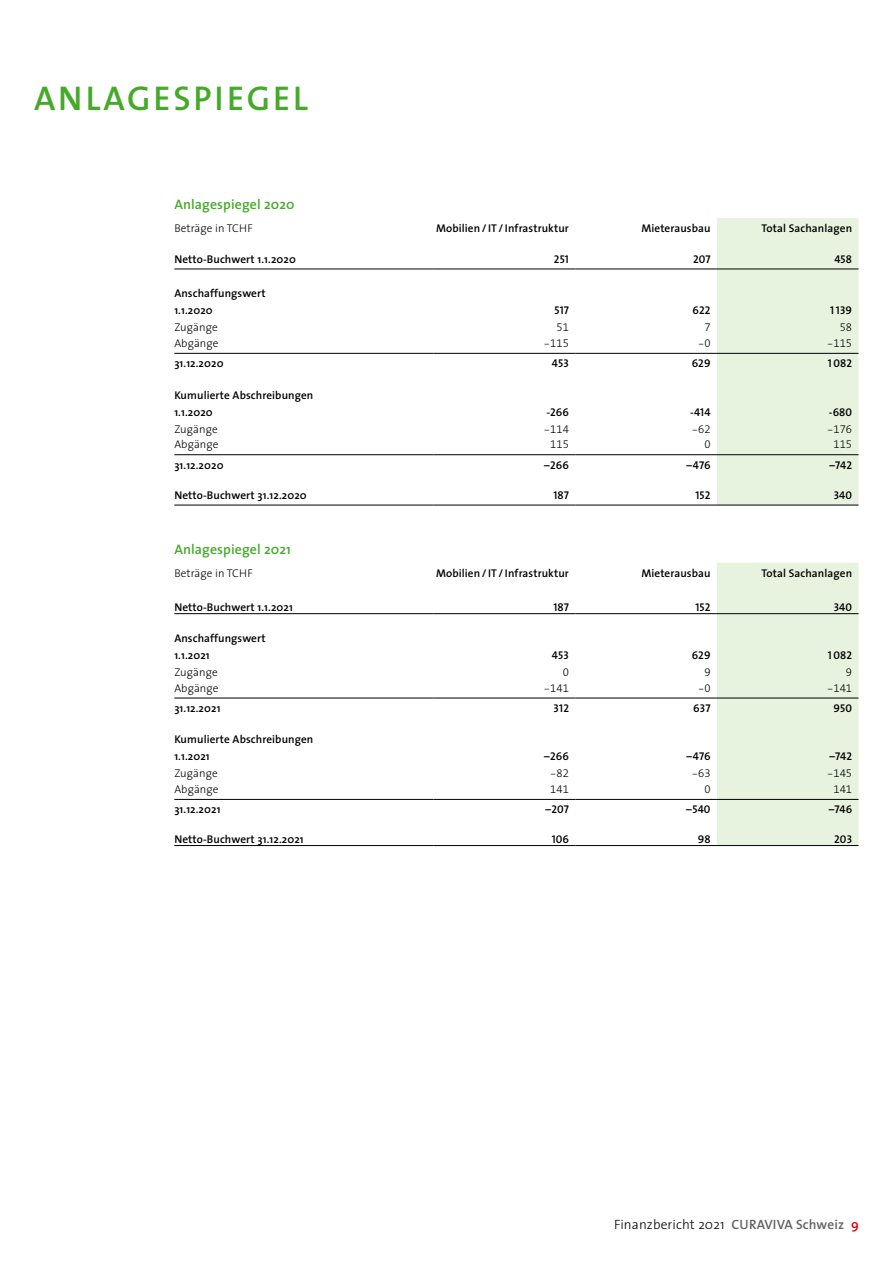
<style>
.page{position:relative;width:893px;height:1263px;background:#fff}
.page>*{position:absolute;margin:0;border:0;box-sizing:border-box;transform-origin:0 0}
.t1{font:600 34.5px "The Sans";letter-spacing:.08em;color:#45aa29}
.t2{font:600 13.8px "The Sans";letter-spacing:.01em;color:#45aa29}
.t3{font:300 13.5px "The Sans";letter-spacing:.01em;color:#000}
.t4{font:600 11.25px/17px "The Sans";letter-spacing:.01em;color:#000}
.t5{font:11.25px "The Sans Semi Bold Caps";letter-spacing:.01em;color:#000}
.t6{font:300 11.25px "The Sans";letter-spacing:.01em;color:#000}
.t7{font:11.25px "The Sans Light Expert";letter-spacing:.01em;color:#000}
.s1{font-weight:600;color:#626463}
.s2{font-weight:600;color:#e7000e}
</style>
<div class="page">
<svg style="left:174px;top:268px;width:543px;height:531px"></svg>
<svg style="left:717px;top:218px;width:141px;height:627px;background:#e9f3e1"></svg>
<svg style="left:174px;top:506px;width:543px;height:57px"></svg>
<hr style="left:174px;top:269px;width:260px;height:1px;background:#000">
<hr style="left:434px;top:269px;width:141px;height:1px;background:#000">
<hr style="left:575px;top:269px;width:142px;height:1px;background:#000">
<hr style="left:717px;top:269px;width:141px;height:1px;background:#000">
<hr style="left:174px;top:505px;width:260px;height:1px;background:#000">
<hr style="left:434px;top:505px;width:141px;height:1px;background:#000">
<hr style="left:575px;top:505px;width:142px;height:1px;background:#000">
<hr style="left:717px;top:505px;width:141px;height:1px;background:#000">
<hr style="left:174px;top:613px;width:260px;height:1px;background:#000">
<hr style="left:434px;top:613px;width:141px;height:1px;background:#000">
<hr style="left:575px;top:613px;width:142px;height:1px;background:#000">
<hr style="left:717px;top:613px;width:141px;height:1px;background:#000">
<hr style="left:174px;top:845px;width:260px;height:1px;background:#000">
<hr style="left:434px;top:845px;width:141px;height:1px;background:#000">
<hr style="left:575px;top:845px;width:142px;height:1px;background:#000">
<hr style="left:717px;top:845px;width:141px;height:1px;background:#000">
<hr style="left:174px;top:353px;width:260px;height:1px;background:#000">
<hr style="left:434px;top:353px;width:141px;height:1px;background:#000">
<hr style="left:575px;top:353px;width:142px;height:1px;background:#000">
<hr style="left:717px;top:353px;width:141px;height:1px;background:#000">
<hr style="left:174px;top:454px;width:260px;height:1px;background:#000">
<hr style="left:434px;top:454px;width:141px;height:1px;background:#000">
<hr style="left:575px;top:454px;width:142px;height:1px;background:#000">
<hr style="left:717px;top:454px;width:141px;height:1px;background:#000">
<hr style="left:174px;top:799px;width:260px;height:1px;background:#000">
<hr style="left:434px;top:799px;width:141px;height:1px;background:#000">
<hr style="left:575px;top:799px;width:142px;height:1px;background:#000">
<hr style="left:717px;top:799px;width:141px;height:1px;background:#000">
<hr style="left:174px;top:698px;width:260px;height:1px;background:#000">
<hr style="left:434px;top:698px;width:141px;height:1px;background:#000">
<hr style="left:575px;top:698px;width:142px;height:1px;background:#000">
<hr style="left:717px;top:698px;width:141px;height:1px;background:#000">
<h1 class="t1" style="left:34px;top:70px;width:275px">ANLAGESPIEGEL</h1>
<p class="t2" style="left:174px;top:193px;width:122px">Anlagespiegel 2020</p>
<p class="t6" style="left:174px;top:219px;width:80px">Beträge in TCHF</p>
<p class="t4" style="left:436px;top:219px;width:134px">Mobilien/ IT / Infrastruktur</p>
<p class="t4" style="left:641px;top:219px;width:71px">Mieterausbau</p>
<p class="t4" style="left:762px;top:219px;width:92px">Total Sachanlagen</p>
<p class="t4" style="left:174px;top:250px;width:123px">Netto-Buchwert 1.1.2020</p>
<p class="t5" style="left:554px;top:249px;width:17px">251</p>
<p class="t5" style="left:693px;top:249px;width:19px">207</p>
<p class="t5" style="left:834px;top:249px;width:19px">458</p>
<p class="t4" style="left:174px;top:285px;width:93px">Anschaffungswert<br>1.1.2020</p>
<p class="t5" style="left:554px;top:301px;width:16px">517</p>
<p class="t5" style="left:693px;top:301px;width:19px">622</p>
<p class="t5" style="left:830px;top:301px;width:23px">1 139</p>
<p class="t6" style="left:174px;top:318px;width:45px">Zugänge</p>
<p class="t7" style="left:556px;top:318px;width:14px">51</p>
<p class="t7" style="left:704px;top:318px;width:8px">7</p>
<p class="t7" style="left:840px;top:318px;width:14px">58</p>
<p class="t6" style="left:174px;top:334px;width:46px">Abgänge</p>
<p class="t7" style="left:544px;top:334px;width:27px">-115</p>
<p class="t7" style="left:698px;top:334px;width:14px">-0</p>
<p class="t7" style="left:827px;top:334px;width:27px">-115</p>
<p class="t4" style="left:174px;top:355px;width:51px">31.12.2020</p>
<p class="t5" style="left:552px;top:354px;width:19px">453</p>
<p class="t5" style="left:692px;top:354px;width:20px">629</p>
<p class="t5" style="left:828px;top:354px;width:26px">1 082</p>
<p class="t4" style="left:174px;top:386px;width:141px">Kumulierte Abschreibungen<br>1.1.2020</p>
<p class="t5" style="left:546px;top:402px;width:24px">-266</p>
<p class="t5" style="left:690px;top:402px;width:22px">-414</p>
<p class="t5" style="left:829px;top:402px;width:25px">-680</p>
<p class="t6" style="left:174px;top:419px;width:45px">Zugänge</p>
<p class="t7" style="left:544px;top:419px;width:27px">-114</p>
<p class="t7" style="left:692px;top:419px;width:20px">-62</p>
<p class="t7" style="left:827px;top:419px;width:27px">-176</p>
<p class="t6" style="left:174px;top:435px;width:46px">Abgänge</p>
<p class="t7" style="left:550px;top:435px;width:20px">115</p>
<p class="t7" style="left:704px;top:435px;width:8px">0</p>
<p class="t7" style="left:833px;top:435px;width:20px">115</p>
<p class="t4" style="left:174px;top:456px;width:51px">31.12.2020</p>
<p class="t5" style="left:544px;top:455px;width:26px">–266</p>
<p class="t5" style="left:686px;top:455px;width:26px">–476</p>
<p class="t5" style="left:829px;top:455px;width:24px">–742</p>
<p class="t4" style="left:174px;top:486px;width:134px">Netto-Buchwert 31.12.2020</p>
<p class="t5" style="left:553px;top:485px;width:17px">187</p>
<p class="t5" style="left:695px;top:485px;width:17px">152</p>
<p class="t5" style="left:834px;top:485px;width:20px">340</p>
<p class="t2" style="left:174px;top:538px;width:118px">Anlagespiegel 2021</p>
<p class="t6" style="left:174px;top:564px;width:80px">Beträge in TCHF</p>
<p class="t4" style="left:436px;top:564px;width:134px">Mobilien/ IT / Infrastruktur</p>
<p class="t4" style="left:641px;top:564px;width:71px">Mieterausbau</p>
<p class="t4" style="left:762px;top:564px;width:92px">Total Sachanlagen</p>
<p class="t4" style="left:174px;top:598px;width:120px">Netto-Buchwert 1.1.2021</p>
<p class="t5" style="left:553px;top:597px;width:17px">187</p>
<p class="t5" style="left:695px;top:597px;width:17px">152</p>
<p class="t5" style="left:834px;top:597px;width:20px">340</p>
<p class="t4" style="left:174px;top:629px;width:93px">Anschaffungswert<br>1.1.2021</p>
<p class="t5" style="left:552px;top:646px;width:19px">453</p>
<p class="t5" style="left:692px;top:646px;width:20px">629</p>
<p class="t5" style="left:828px;top:646px;width:26px">1 082</p>
<p class="t6" style="left:174px;top:663px;width:45px">Zugänge</p>
<p class="t7" style="left:563px;top:663px;width:8px">0</p>
<p class="t7" style="left:704px;top:663px;width:8px">9</p>
<p class="t7" style="left:846px;top:663px;width:8px">9</p>
<p class="t6" style="left:174px;top:678px;width:46px">Abgänge</p>
<p class="t7" style="left:544px;top:678px;width:27px">-141</p>
<p class="t7" style="left:698px;top:678px;width:14px">-0</p>
<p class="t7" style="left:827px;top:678px;width:27px">-141</p>
<p class="t4" style="left:174px;top:699px;width:48px">31.12.2021</p>
<p class="t5" style="left:554px;top:699px;width:17px">312</p>
<p class="t5" style="left:693px;top:699px;width:19px">637</p>
<p class="t5" style="left:834px;top:699px;width:20px">950</p>
<p class="t4" style="left:174px;top:731px;width:141px">Kumulierte Abschreibungen<br>1.1.2021</p>
<p class="t5" style="left:544px;top:747px;width:26px">–266</p>
<p class="t5" style="left:686px;top:747px;width:26px">–476</p>
<p class="t5" style="left:829px;top:747px;width:24px">–742</p>
<p class="t6" style="left:174px;top:764px;width:45px">Zugänge</p>
<p class="t7" style="left:550px;top:764px;width:20px">-82</p>
<p class="t7" style="left:692px;top:764px;width:20px">-63</p>
<p class="t7" style="left:827px;top:764px;width:27px">-145</p>
<p class="t6" style="left:174px;top:780px;width:46px">Abgänge</p>
<p class="t7" style="left:550px;top:780px;width:20px">141</p>
<p class="t7" style="left:704px;top:780px;width:8px">0</p>
<p class="t7" style="left:833px;top:780px;width:20px">141</p>
<p class="t4" style="left:174px;top:801px;width:48px">31.12.2021</p>
<p class="t5" style="left:545px;top:800px;width:25px">–207</p>
<p class="t5" style="left:686px;top:800px;width:26px">–540</p>
<p class="t5" style="left:829px;top:800px;width:25px">–746</p>
<p class="t4" style="left:174px;top:830px;width:131px">Netto-Buchwert 31.12.2021</p>
<p class="t5" style="left:552px;top:829px;width:19px">106</p>
<p class="t5" style="left:698px;top:829px;width:14px">98</p>
<p class="t5" style="left:834px;top:829px;width:19px">203</p>
<p class="t3" style="left:614px;top:1213px;width:246px">Finanzbericht 2021 <span class="s1">CURAVIVA Schweiz</span> <span class="s2">9</span></p>
</div>
